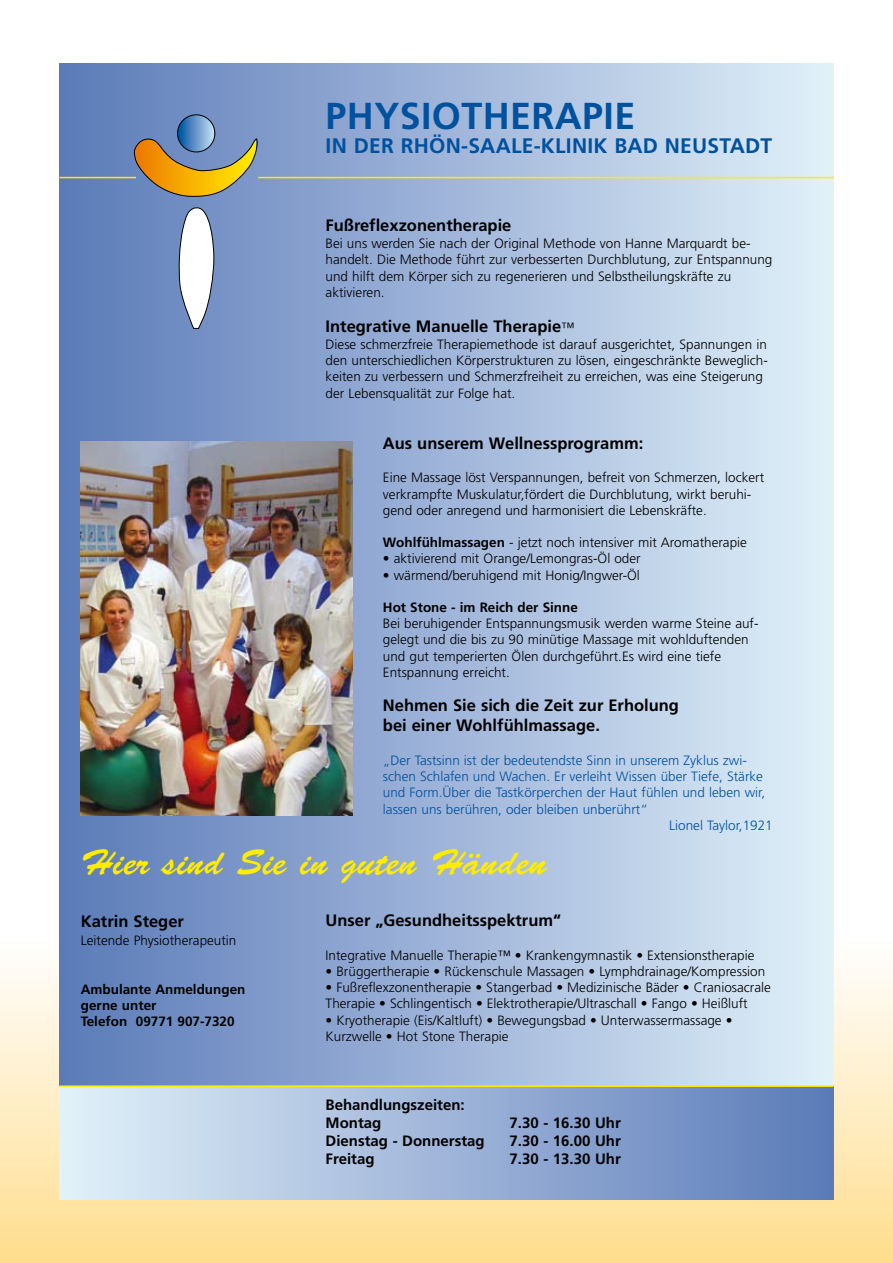
<style>
.page{position:relative;width:893px;height:1263px;background:#fff}
.page>*{position:absolute;margin:0;border:0;box-sizing:border-box;transform-origin:0 0}
.t1{font:700 37.5px "Frutiger";letter-spacing:.01em;color:#00519e}
.t2{font:36px "Brush Script";letter-spacing:.01em;color:#ffec00}
.t3{font:700 21px "Frutiger";letter-spacing:.01em;color:#00519e}
.t4{font:700 16.5px/19.8px "Frutiger";color:#000}
.t5{font:700 15px/18px "Frutiger";color:#000}
.t6{font:300 13.5px/16.2px "Frutiger";color:#000}
.t7{font:300 13.5px "Frutiger";color:#00519e}
.t8{font:700 13.5px/16.2px "Frutiger";color:#000}
.s1{font-weight:300;font-size:13.5px}
.s2{font-weight:700}
</style>
<div class="page">
<div style="left:0;top:934px;width:893px;height:329px;background:linear-gradient(to bottom,#fff,#ffdd8e)"></div>
<div style="left:60px;top:63px;width:773px;height:1023px;background:linear-gradient(to right,#5b7ab8,#e2f0fa)"></div>
<div style="left:60px;top:1086px;width:773px;height:113px;background:linear-gradient(to right,#e2f0fa,#5b7ab8)"></div>
<svg style="left:178px;top:115px;width:35px;height:37px"></svg>
<div style="left:177px;top:114px;width:38px;height:38px;border:1px solid #000;border-radius:50%"></div>
<svg style="left:134px;top:137px;width:124px;height:61px;background:#a39469"></svg>
<svg style="left:178px;top:207px;width:36px;height:122px"></svg>
<hr style="left:258px;top:177px;width:575px;height:1px;background:#ffec00">
<hr style="left:60px;top:1085px;width:773px;height:2px;background:#ffec00">
<hr style="left:60px;top:177px;width:76px;height:1px;background:#ffec00">
<img style="left:81px;top:442px;width:272px;height:374px">
<h1 class="t1" style="left:326px;top:93px;width:311px">PHYSIOTHERAPIE</h1>
<h3 class="t3" style="left:326px;top:133px;width:448px">IN DER RHÖN-SAALE-KLINIK BAD NEUSTADT</h3>
<p class="t4" style="left:326px;top:215px;width:187px">Fußreflexzonentherapie</p>
<p class="t6" style="left:326px;top:236px;width:448px">Bei uns werden Sie nach der Original Methode von Hanne Marquardt be - handelt. Die Methode führt zur verbesserten Durchblutung, zur Ent spannung und hilft dem Körper sich zu regenerieren und Selbstheilungskräfte zu aktivieren.</p>
<p class="t4" style="left:326px;top:316px;width:250px">Integrative Manuelle Therapie<span class="s1">™</span></p>
<p class="t6" style="left:326px;top:336px;width:444px">Diese schmerzfreie Therapiemethode ist darauf ausgerichtet, Spannungen in den unterschiedlichen Körperstrukturen zu lösen, eingeschränkte Beweg lich&shy;keiten zu verbessern und Schmerzfreiheit zu erreichen, was eine Steige rung der Lebensqualität zur Folge hat.</p>
<p class="t4" style="left:383px;top:433px;width:262px">Aus unserem Wellnessprogramm:</p>
<p class="t6" style="left:383px;top:470px;width:383px">Eine Massage löst Verspannungen, befreit von Schmerzen, lockert verkrampfte Muskulatur,fördert die Durchblutung, wirkt beruhi&shy;gend oder anregend und harmonisiert die Lebenskräfte.</p>
<p class="t6" style="left:383px;top:534px;width:365px"><span class="s2">Wohlfühlmassagen</span> - jetzt noch intensiver mit Aromatherapie</p>
<p class="t6" style="left:383px;top:551px;width:259px">• aktivierend mit Orange/Lemongras-Öl oder</p>
<p class="t6" style="left:383px;top:567px;width:258px">• wärmend/beruhigend mit Honig/Ingwer-Öl</p>
<p class="t8" style="left:383px;top:599px;width:196px">Hot Stone - im Reich der Sinne</p>
<p class="t6" style="left:383px;top:615px;width:377px">Bei beruhigender Entspannungsmusik werden warme Steine auf&shy;gelegt und die bis zu 90 minütige Massage mit wohlduftenden und gut temperierten Ölen durchgeführt.Es wird eine tiefe Entspannung erreicht.</p>
<p class="t4" style="left:383px;top:696px;width:298px">Nehmen Sie sich die Zeit zur Erholung bei einer Wohlfühlmassage.</p>
<p class="t7" style="left:383px;top:753px;width:365px">„Der Tastsinn ist der bedeutendste Sinn in unserem Zyklus zwi-</p>
<p class="t7" style="left:383px;top:769px;width:382px">schen Schlafen und Wachen. Er verleiht Wissen über Tiefe, Stärke</p>
<p class="t7" style="left:383px;top:785px;width:384px">und Form.Über die Tastkörperchen der Haut fühlen und leben wir,</p>
<p class="t7" style="left:383px;top:801px;width:266px">lassen uns berühren, oder bleiben unberührt“</p>
<p class="t7" style="left:669px;top:817px;width:105px">Lionel Taylor,1921</p>
<h2 class="t2" style="left:81px;top:842px;width:467px">Hier sind Sie in guten Händen</h2>
<p class="t4" style="left:81px;top:911px;width:105px">Katrin Steger</p>
<p class="t6" style="left:81px;top:933px;width:157px">Leitende Physiotherapeutin</p>
<p class="t8" style="left:81px;top:981px;width:166px">Ambulante Anmeldungen gerne unter<br>Telefon 09771 907-7320</p>
<p class="t4" style="left:326px;top:910px;width:237px">Unser „Gesundheitsspektrum“</p>
<p class="t6" style="left:326px;top:947px;width:430px">Integrative Manuelle Therapie™ • Krankengymnastik • Extensionstherapie</p>
<p class="t6" style="left:326px;top:963px;width:441px">• Brüggertherapie • Rückenschule Massagen • Lymphdrainage/Kompression</p>
<p class="t6" style="left:326px;top:979px;width:447px">• Fußreflexzonentherapie • Stangerbad • Medizinische Bäder • Craniosacrale<br>Therapie • Schlingentisch • Elektrotherapie/Ultraschall • Fango • Heißluft</p>
<p class="t6" style="left:326px;top:1012px;width:408px">• Kryotherapie (Eis/Kaltluft) • Bewegungsbad • Unterwassermassage •<br>Kurzwelle • Hot Stone Therapie</p>
<p class="t5" style="left:326px;top:1096px;width:141px">Behandlungszeiten:<br>Montag</p>
<p class="t5" style="left:510px;top:1114px;width:113px">7.30 - 16.30 Uhr</p>
<p class="t5" style="left:326px;top:1132px;width:161px">Dienstag - Donnerstag</p>
<p class="t5" style="left:510px;top:1132px;width:113px">7.30 - 16.00 Uhr</p>
<p class="t5" style="left:326px;top:1150px;width:50px">Freitag</p>
<p class="t5" style="left:510px;top:1150px;width:113px">7.30 - 13.30 Uhr</p>
</div>
